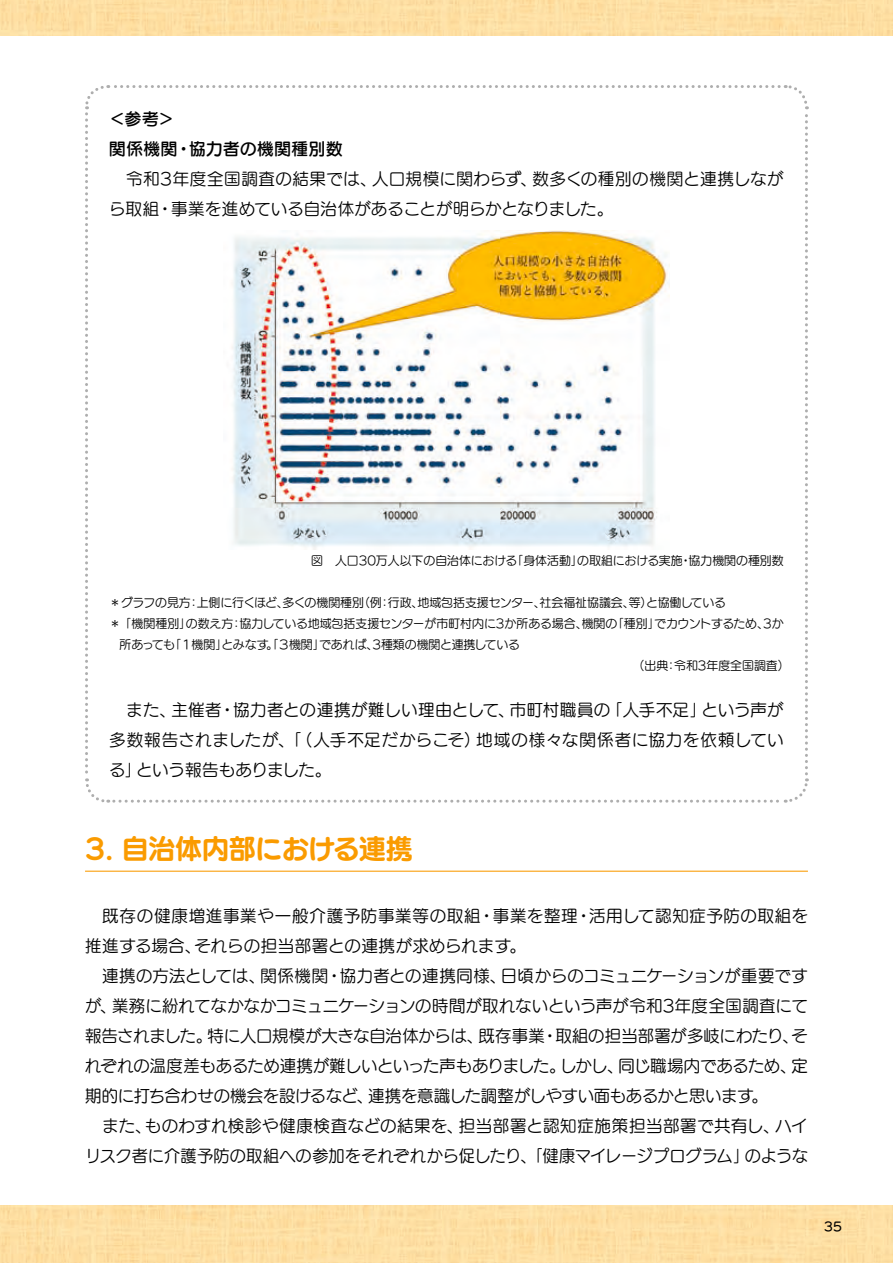
<style>
.page{position:relative;width:893px;height:1263px;background:#fff}
.page>*{position:absolute;margin:0;border:0;box-sizing:border-box;transform-origin:0 0}
.t1{font:27px "UD Marugo Large Pro B";letter-spacing:-.015em;color:#fa9b00}
.t2{font:16.5px/30px "UD Marugo Large Pro M";letter-spacing:.015em;color:#000;text-align:justify}
.t3{font:16.5px/30px "UD Marugo Large Pro M";letter-spacing:.035em;color:#000}
.t4{font:16.5px/30px "UD Marugo Large Pro DB";letter-spacing:.04em;color:#000}
.t5{font:12px "UD Marugo Large Pro M";color:#000}
.t6{font:12px "UD Marugo Large Pro DB";color:#000}
</style>
<div class="page">
<div style="left:0;top:1205px;width:893px;height:58px;background:#fedea3"></div>
<div style="left:0;top:0;width:893px;height:35px;background:#fedfa3"></div>
<hr style="left:85px;top:871px;width:723px;height:1px;background:#fa9b00">
<svg style="left:85px;top:85px;width:724px;height:718px"></svg>
<p class="t4" style="left:109px;top:102px;width:235px">＜参考＞<br>関係機関・協力者の機関種別数</p>
<p class="t2" style="left:109px;top:162px;width:676px;text-indent:17px">令和3年度全国調査の結果では、人口規模に関わらず、数多くの種別の機関と連携しながら取組・事業を進めている自治体があることが明らかとなりました。</p>
<p class="t5" style="left:311px;top:550px;width:474px">図　人口30万人以下の自治体における「身体活動」の取組における実施・協力機関の種別数</p>
<p class="t5" style="left:109px;top:592px;width:618px">＊グラフの見方：上側に行くほど、多くの機関種別（例：行政、地域包括支援センター、社会福祉協議会、等）と協働している</p>
<p class="t5" style="left:109px;top:613px;width:676px">＊ 「機関種別」の数え方：協力している地域包括支援センターが市町村内に3か所ある場合、機関の「種別」でカウントするため、3か</p>
<p class="t5" style="left:120px;top:634px;width:402px">所あっても「１機関」とみなす。「３機関」であれば、3種類の機関と連携している</p>
<p class="t5" style="left:633px;top:655px;width:159px">（出典：令和3年度全国調査）</p>
<p class="t2" style="left:109px;top:693px;width:676px;text-indent:17px">また、主催者・協力者との連携が難しい理由として、市町村職員の「人手不足」という声が多数報告されましたが、「（人手不足だからこそ）地域の様々な関係者に協力を依頼している」という報告もありました。</p>
<h1 class="t1" style="left:85px;top:825px;width:329px">3. 自治体内部における連携</h1>
<p class="t3" style="left:85px;top:899px;width:724px;text-indent:17px">既存の健康増進事業や一般介護予防事業等の取組・事業を整理・活用して認知症予防の取組を推進する場合、それらの担当部署との連携が求められます。</p>
<p class="t2" style="left:85px;top:959px;width:724px;text-indent:17px">連携の方法としては、関係機関・協力者との連携同様、日頃からのコミュニケーションが重要ですが、業務に紛れてなかなかコミュニケーションの時間が取れないという声が令和3年度全国調査にて報告されました。特に人口規模が大きな自治体からは、既存事業・取組の担当部署が多岐にわたり、それぞれの温度差もあるため連携が難しいといった声もありました。しかし、同じ職場内であるため、定期的に打ち合わせの機会を設けるなど、連携を意識した調整がしやすい面もあるかと思います。</p>
<p class="t2" style="left:85px;top:1109px;width:724px;text-align:right">また、ものわすれ検診や健康検査などの結果を、担当部署と認知症施策担当部署で共有し、ハイリスク者に介護予防の取組への参加をそれぞれから促したり、「健康マイレージプログラム」のような</p>
<p class="t6" style="left:824px;top:1215px;width:19px">35</p>
</div>
